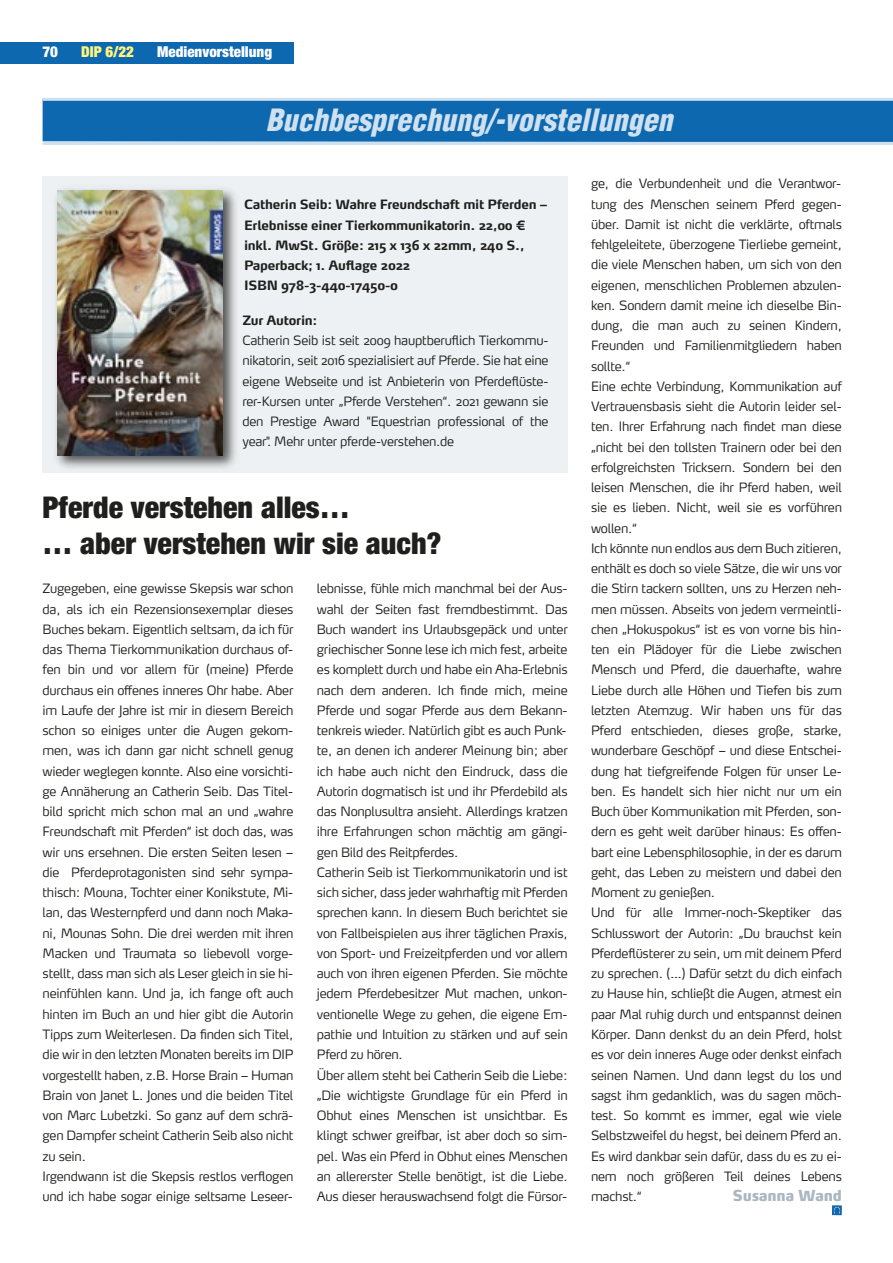
<style>
.page{position:relative;width:893px;height:1263px;background:#fff}
.page>*{position:absolute;margin:0;border:0;box-sizing:border-box;transform-origin:0 0}
.t1{font:900 condensed 30px "Helvetica Neue";color:#1f1f1e}
.t2{font:italic 900 condensed 30px "Helvetica";color:#cfe1ef}
.t3{font:900 condensed 15px "Helvetica Neue";color:#fff}
.t4{font:900 15px "Max OT";letter-spacing:-.02em;color:#aab7c3}
.t5{font:900 condensed 15px "Helvetica Neue";color:#fff680}
.t6{font:300 12.75px/20.2px "Max OT";letter-spacing:-.02em;color:#1f1f1e;text-align:justify}
.t7{font:700 12.75px/20.2px "Max OT";letter-spacing:-.02em;color:#1f1f1e}
</style>
<div class="page">
<div style="left:0;top:43px;width:293px;height:21px;background:#0d68b0"></div>
<div style="left:43px;top:176px;width:525px;height:296px;background:#eef1f3"></div>
<div style="left:43px;top:101px;width:850px;height:41px;background:#0d68b0"></div>
<hr style="left:43px;top:98px;width:850px;height:3px;background:#cfe1ef">
<hr style="left:43px;top:142px;width:850px;height:3px;background:#cfe1ef">
<img style="left:50px;top:189px;width:192px;height:284px">
<img style="left:57px;top:190px;width:166px;height:265px">
<div style="left:832px;top:1205px;width:10px;height:10px;background:#0d68b0"></div>
<svg style="left:834px;top:1207px;width:7px;height:7px"></svg>
<p class="t3" style="left:43px;top:46px;width:17px">70</p>
<p class="t5" style="left:81px;top:46px;width:54px">DIP 6/22</p>
<p class="t3" style="left:157px;top:46px;width:117px">Medienvorstellung</p>
<p class="t2" style="left:266px;top:108px;width:414px">Buchbesprechung/-vorstellungen</p>
<p class="t7" style="left:244px;top:196px;width:305px">Catherin Seib: Wahre Freundschaft mit Pferden – Erlebnisse einer Tierkommuni katorin. 22,00 € inkl. MwSt. Größe: 215 x 136 x 22mm, 240 S., Paperback; 1. Auflage 2022</p>
<p class="t7" style="left:244px;top:277px;width:156px">ISBN 978-3-440-17450-0</p>
<p class="t7" style="left:242px;top:311px;width:77px">Zur Autorin:</p>
<p class="t6" style="left:242px;top:332px;width:308px">Catherin Seib ist seit 2009 hauptberuflich Tierkommu&shy;nikatorin, seit 2016 spezialisiert auf Pferde. Sie hat eine eigene Webseite und ist Anbieterin von Pferdeflüste&shy;rer-Kursen unter „Pferde Verstehen“. 2021 gewann sie den Prestige Award "Equestrian professional of the year". Mehr unter pferde-ver stehen.de</p>
<p class="t1" style="left:43px;top:497px;width:309px">Pferde verstehen alles…</p>
<p class="t1" style="left:43px;top:533px;width:401px">… aber verstehen wir sie auch?</p>
<p class="t6" style="left:43px;top:580px;width:252px">Zugegeben, eine gewisse Skepsis war schon da, als ich ein Rezensionsexemplar dieses Buches bekam. Eigentlich seltsam, da ich für das Thema Tierkommunikation durchaus of&shy;fen bin und vor allem für (meine) Pferde durchaus ein offenes inneres Ohr habe. Aber im Laufe der Jahre ist mir in diesem Bereich schon so einiges unter die Augen gekom&shy;men, was ich dann gar nicht schnell genug wieder weglegen konnte. Also eine vorsichti&shy;ge Annäherung an Catherin Seib. Das Titel&shy;bild spricht mich schon mal an und „wahre Freundschaft mit Pferden“ ist doch das, was wir uns ersehnen. Die ersten Seiten lesen – die Pferdeprotagonisten sind sehr sympa&shy;thisch: Mouna, Tochter einer Konikstute, Mi&shy;lan, das Westernpferd und dann noch Maka&shy;ni, Mounas Sohn. Die drei werden mit ihren Macken und Traumata so liebevoll vorge&shy;stellt, dass man sich als Leser gleich in sie hi&shy;neinfühlen kann. Und ja, ich fange oft auch hinten im Buch an und hier gibt die Autorin Tipps zum Weiterlesen. Da finden sich Titel, die wir in den letzten Monaten bereits im DIP vorgestellt haben, z.B. Horse Brain – Human Brain von Janet L. Jones und die beiden Titel von Marc Lubetzki. So ganz auf dem schrä&shy;gen Dampfer scheint Catherin Seib also nicht zu sein.</p>
<p class="t6" style="left:43px;top:1167px;width:252px">Irgendwann ist die Skepsis restlos verflogen und ich habe sogar einige seltsame Leseer-</p>
<p class="t6" style="left:317px;top:580px;width:252px">lebnisse, fühle mich manchmal bei der Aus&shy;wahl der Seiten fast fremdbestimmt. Das Buch wandert ins Urlaubsgepäck und unter griechischer Sonne lese ich mich fest, arbeite es komplett durch und habe ein Aha-Erlebnis nach dem anderen. Ich finde mich, meine Pferde und sogar Pferde aus dem Bekann&shy;tenkreis wieder. Natürlich gibt es auch Punk&shy;te, an denen ich anderer Meinung bin; aber ich habe auch nicht den Eindruck, dass die Autorin dogmatisch ist und ihr Pferdebild als das Nonplusultra ansieht. Allerdings kratzen ihre Erfahrungen schon mächtig am gängi&shy;gen Bild des Reitpferdes.</p>
<p class="t6" style="left:317px;top:863px;width:252px">Catherin Seib ist Tierkommunikatorin und ist sich sicher, dass jeder wahrhaftig mit Pferden sprechen kann. In diesem Buch berichtet sie von Fallbeispielen aus ihrer täglichen Praxis, von Sport- und Freizeitpferden und vor allem auch von ihren eigenen Pferden. Sie möchte jedem Pferdebesitzer Mut machen, unkon&shy;ventionelle Wege zu gehen, die eigene Em&shy;pathie und Intuition zu stärken und auf sein Pferd zu hören.</p>
<p class="t6" style="left:317px;top:1066px;width:252px">Über allem steht bei Catherin Seib die Liebe: „Die wichtigste Grundlage für ein Pferd in Obhut eines Menschen ist unsichtbar. Es klingt schwer greifbar, ist aber doch so sim&shy;pel. Was ein Pferd in Obhut eines Menschen an allererster Stelle benötigt, ist die Liebe.<br>Aus dieser herauswachsend folgt die Fürsor-</p>
<p class="t6" style="left:591px;top:175px;width:252px">ge, die Verbundenheit und die Verantwor&shy;tung des Menschen seinem Pferd gegen&shy;über. Damit ist nicht die verklärte, oftmals fehlgeleitete, überzogene Tierliebe gemeint, die viele Menschen haben, um sich von den eigenen, menschlichen Problemen abzulen&shy;ken. Sondern damit meine ich dieselbe Bin&shy;dung, die man auch zu seinen Kindern, Freunden und Familienmitgliedern haben sollte.“</p>
<p class="t6" style="left:591px;top:377px;width:252px">Eine echte Verbindung, Kommunikation auf Vertrauensbasis sieht die Autorin leider sel&shy;ten. Ihrer Erfahrung nach findet man diese „nicht bei den tollsten Trainern oder bei den erfolgreichsten Tricksern. Sondern bei den leisen Menschen, die ihr Pferd haben, weil sie es lieben. Nicht, weil sie es vorführen wollen.“</p>
<p class="t6" style="left:591px;top:539px;width:252px">Ich könnte nun endlos aus dem Buch zitieren, enthält es doch so viele Sätze, die wir uns vor die Stirn tackern sollten, uns zu Herzen neh&shy;men müssen. Abseits von jedem vermeintli&shy;chen „Hokuspokus“ ist es von vorne bis hin&shy;ten ein Plädoyer für die Liebe zwischen Mensch und Pferd, die dauerhafte, wahre Liebe durch alle Höhen und Tiefen bis zum letzten Atemzug. Wir haben uns für das Pferd entschieden, dieses große, starke, wunderbare Geschöpf – und diese Entschei&shy;dung hat tiefgreifende Folgen für unser Le&shy;ben. Es handelt sich hier nicht nur um ein Buch über Kommunikation mit Pferden, son&shy;dern es geht weit darüber hinaus: Es offen&shy;bart eine Lebensphilosophie, in der es darum geht, das Leben zu meistern und dabei den Moment zu genießen.</p>
<p class="t6" style="left:591px;top:904px;width:252px">Und für alle Immer-noch-Skeptiker das Schlusswort der Autorin: „Du brauchst kein Pferdeflüsterer zu sein, um mit deinem Pferd zu sprechen. (…) Dafür setzt du dich einfach zu Hause hin, schließt die Augen, atmest ein paar Mal ruhig durch und entspannst deinen Körper. Dann denkst du an dein Pferd, holst es vor dein inneres Auge oder denkst einfach seinen Namen. Und dann legst du los und sagst ihm gedanklich, was du sagen möch&shy;test. So kommt es immer, egal wie viele Selbstzweifel du hegst, bei deinem Pferd an.<br>Es wird dankbar sein dafür, dass du es zu ei&shy;nem noch größeren Teil deines Lebens machst.“</p>
<p class="t4" style="left:732px;top:1187px;width:111px">Susanna Wand</p>
</div>
